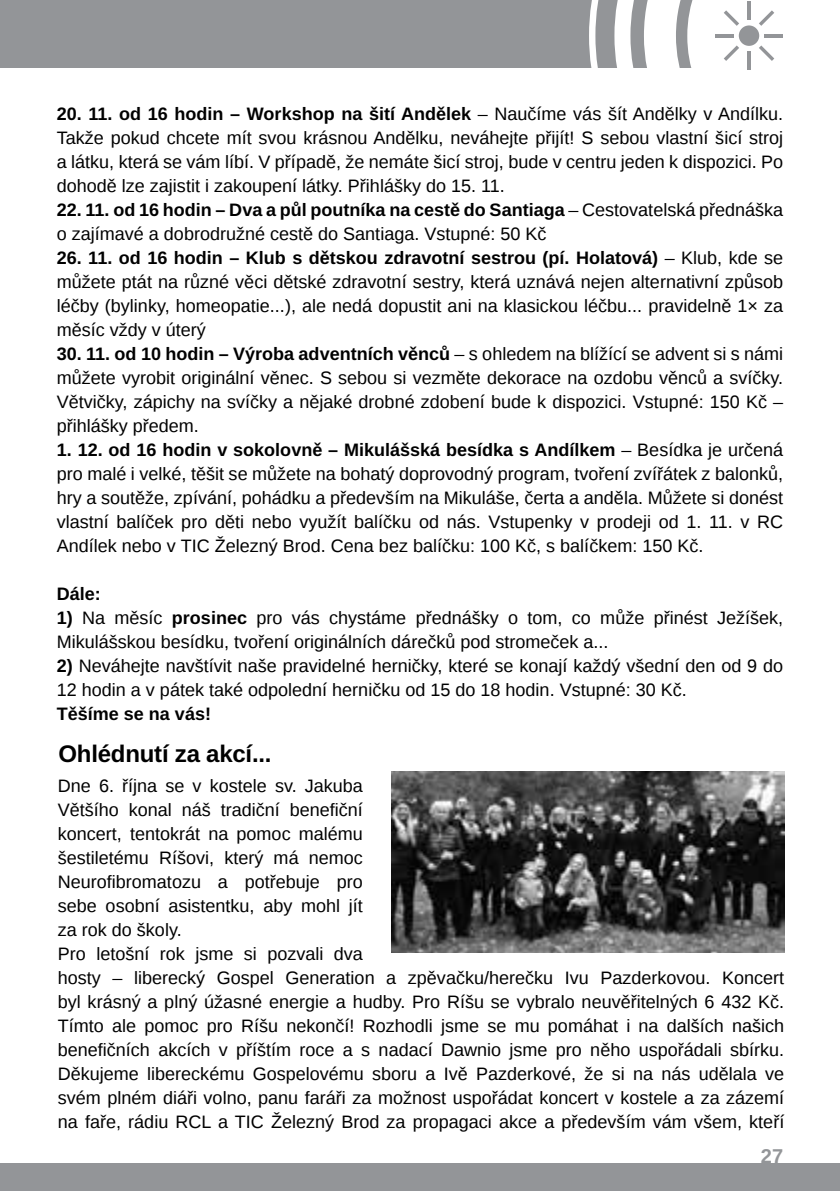
<style>
.page{position:relative;width:840px;height:1191px;background:#fff}
.page>*{position:absolute;margin:0;border:0;box-sizing:border-box;transform-origin:0 0}
.t1{font:700 24px "Liberation Sans";letter-spacing:-.01em;color:#000}
.t2{font:700 20px "Liberation Sans";color:#939598}
.t3{font:18px/24px "Liberation Sans";color:#000}
.t4{font:700 18px "Liberation Sans";color:#000}
.s1{font-weight:700}
</style>
<div class="page">
<div style="left:0;top:1163px;width:839px;height:28px;background:#939598"></div>
<div style="left:0;top:0;width:703px;height:68px;background:#939598"></div>
<svg style="left:589px;top:0;width:194px;height:70px"></svg>
<img style="left:391px;top:771px;width:393px;height:181px">
<p class="t3" style="left:57px;top:102px;width:727px;text-align:justify"><span class="s1">20. 11. od 16 hodin – Workshop na šití Andělek</span> – Naučíme vás šít Andělky v Andílku.<br>Takže pokud chcete mít svou krásnou Andělku, neváhejte přijít! S sebou vlastní šicí stroj a látku, která se vám líbí. V případě, že nemáte šicí stroj, bude v centru jeden k dispozici. Po dohodě lze zajistit i zakoupení látky. Přihlášky do 15. 11.</p>
<p class="t3" style="left:57px;top:198px;width:727px"><span class="s1">22. 11. od 16 hodin – Dva a půl poutníka na cestě do Santiaga</span> – Cestovatelská přednáška o zajímavé a dobrodružné cestě do Santiaga. Vstupné: 50 Kč</p>
<p class="t3" style="left:57px;top:246px;width:727px;text-align:justify"><span class="s1">26. 11. od 16 hodin – Klub s dětskou zdravotní sestrou (pí. Holatová)</span> – Klub, kde se můžete ptát na různé věci dětské zdravotní sestry, která uznává nejen alternativní způsob léčby (bylinky, homeopatie...), ale nedá dopustit ani na klasickou léčbu... pravidelně 1× za měsíc vždy v úterý</p>
<p class="t3" style="left:57px;top:342px;width:727px;text-align:justify"><span class="s1">30. 11. od 10 hodin – Výroba adventních věnců</span> – s ohledem na blížící se advent si s námi můžete vyrobit originální věnec. S sebou si vezměte dekorace na ozdobu věnců a svíčky.<br>Větvičky, zápichy na svíčky a nějaké drobné zdobení bude k dispozici. Vstupné: 150 Kč – přihlášky předem.</p>
<p class="t3" style="left:57px;top:438px;width:727px;text-align:justify"><span class="s1">1. 12. od 16 hodin v sokolovně – Mikulášská besídka s Andílkem</span> – Besídka je určená pro malé i velké, těšit se můžete na bohatý doprovodný program, tvoření zvířátek z balonků, hry a soutěže, zpívání, pohádku a především na Mikuláše, čerta a anděla. Můžete si donést vlastní balíček pro děti nebo využít balíčku od nás. Vstupenky v prodeji od 1. 11. v RC Andílek nebo v TI C Železný Brod. Cena bez balíčku: 100 Kč, s balíčkem: 150 Kč.</p>
<p class="t4" style="left:57px;top:581px;width:46px">Dále:</p>
<p class="t3" style="left:57px;top:606px;width:727px"><span class="s1">1)</span> N a měsíc <span class="s1">prosinec</span> pro vás chystáme přednášky o tom, co může přinést Ježíšek,<br>Mikulášskou besídku, tvoření originálních dárečků pod stromeček a...</p>
<p class="t3" style="left:57px;top:654px;width:727px"><span class="s1">2)</span> N eváhejte navštívit naše pravidelné herničky, které se konají každý všední den od 9 do<br>12 hodin a v pátek také odpolední herničku od 15 do 18 hodin. Vstupné: 30 Kč.</p>
<p class="t4" style="left:57px;top:701px;width:156px">Těšíme se na vás!</p>
<h1 class="t1" style="left:58px;top:737px;width:214px">Ohlédnutí za akcí...</h1>
<p class="t3" style="left:58px;top:775px;width:727px">Dne 6. října se v kostele sv. Jakuba<br>Většího konal náš tradiční benefiční<br>koncert, tentokrát na pomoc malému<br>šestiletému Ríšovi, který má nemoc<br>N eurofibromatozu a potřebuje pro<br>sebe osobní asistentku, aby mohl jít<br>za rok do školy.<br>Pro letošní rok jsme si pozvali dva<br>hosty – liberecký Gospel Generation a zpěvačku/herečku Ivu Pazderkovou. Koncert byl krásný a plný úžasné energie a hudby. Pro Ríšu se vybralo neuvěřitelných 6 432 Kč.<br>Tímto ale pomoc pro Ríšu nekončí! Rozhodli jsme se mu pomáhat i na dalších našich benefičních akcích v příštím roce a s nadací Dawnio jsme pro něho uspořádali sbírku.<br>Děkujeme libereckému Gospelovému sboru a Ivě Pazderkové, že si na nás udělala ve svém plném diáři volno, panu faráři za možnost uspořádat koncert v kostele a za zázemí na faře, rádiu RCL a TI C Železný Brod za propagaci akce a především vám všem, kteří</p>
<p class="t2" style="left:760px;top:1142px;width:24px">27</p>
</div>
